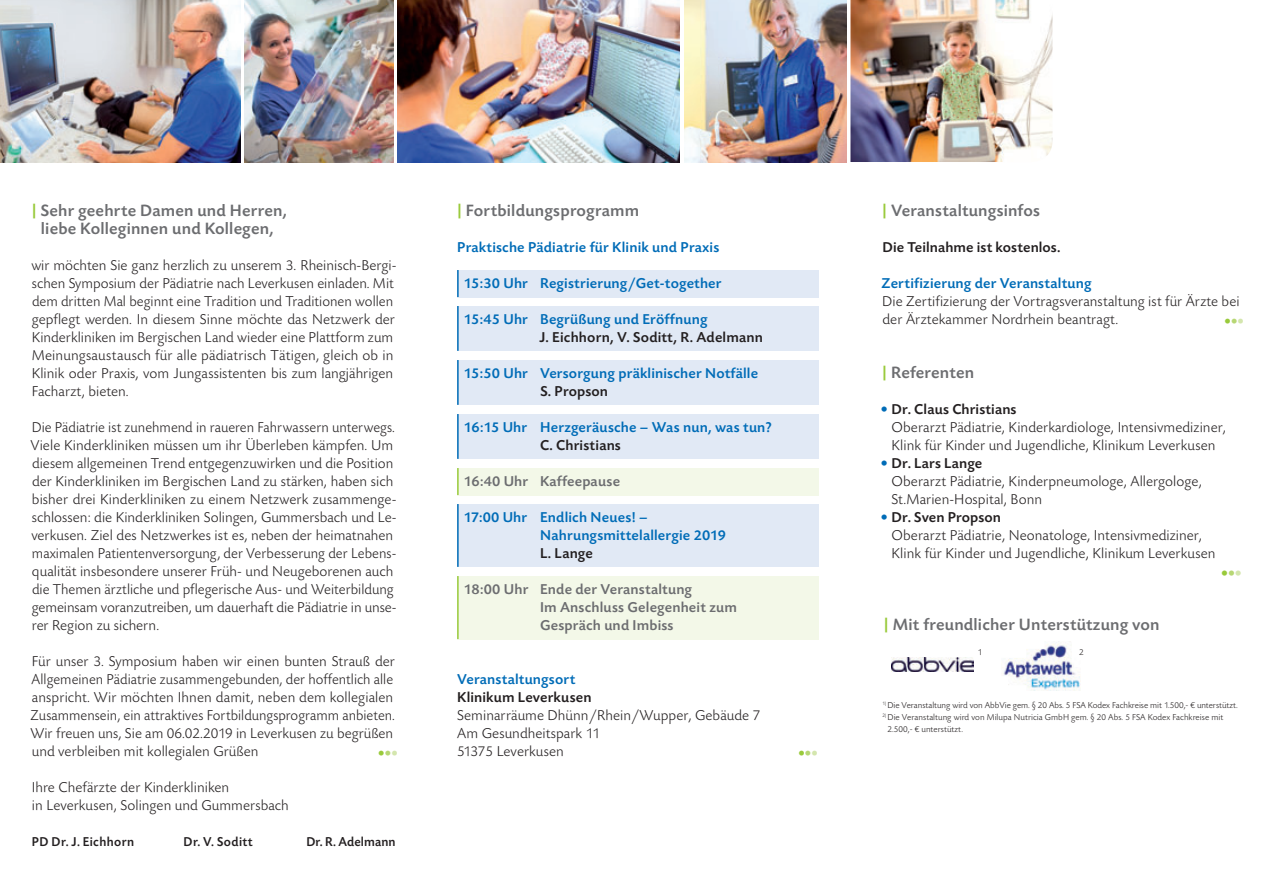
<style>
.page{position:relative;width:1263px;height:893px;background:#fff}
.page>*{position:absolute;margin:0;border:0;box-sizing:border-box;transform-origin:0 0}
.t1{font:500 17.25px/18px "Today Sans BEFOP";letter-spacing:.01em;color:#6c6d70;text-align:center}
.t2{font:300 15px/18px "Today Sans BEFOP";letter-spacing:.005em;color:#231f20}
.t3{font:500 15px/18px "Today Sans BEFOP";letter-spacing:.01em;color:#006cb7}
.t4{font:500 15px "Today Sans BEFOP";letter-spacing:.01em;color:#231f20}
.t5{font:500 15px/18px "Today Sans BEFOP";letter-spacing:.01em;color:#6c6d70}
.t6{font:300 15px "Today Sans BEFOP";color:#99ca3b}
.t7{font:500 15px "Today Sans BEFOP";color:#99ca3b}
.t8{font:500 13.5px "Today Sans BEFOP";letter-spacing:.03em;color:#231f20;scale:.96 1}
.t9{font:500 13.5px "Today Sans BEFOP";letter-spacing:.01em;color:#231f20;scale:.96 1}
.t10{font:300 9px "Today Sans BEFOP";color:#231f20}
.s1{font-weight:700;color:#99ca3b}
.s2{color:#b7d774}
.s3{color:#d4e6ae}
.s4{font-weight:500;color:#006cb7}
.s5{font-weight:500}
</style>
<div class="page">
<div style="left:457px;top:468px;width:362px;height:27px;background:#f3f8e8"></div>
<img style="left:850px;top:0;width:202px;height:162px">
<img style="left:398px;top:0;width:282px;height:162px">
<img style="left:684px;top:0;width:162px;height:162px">
<img style="left:0;top:0;width:240px;height:162px">
<img style="left:244px;top:0;width:149px;height:162px">
<div style="left:457px;top:270px;width:362px;height:27px;background:#e1e9f5"></div>
<div style="left:457px;top:306px;width:362px;height:45px;background:#e1e9f5"></div>
<div style="left:457px;top:360px;width:362px;height:45px;background:#e1e9f5"></div>
<div style="left:457px;top:414px;width:362px;height:45px;background:#e1e9f5"></div>
<div style="left:457px;top:504px;width:362px;height:63px;background:#e1e9f5"></div>
<div style="left:457px;top:576px;width:362px;height:63px;background:#f3f8e8"></div>
<hr style="left:457px;top:270px;width:2px;height:27px;background:#006cb7">
<hr style="left:457px;top:306px;width:2px;height:45px;background:#006cb7">
<hr style="left:457px;top:360px;width:2px;height:45px;background:#006cb7">
<hr style="left:457px;top:414px;width:2px;height:45px;background:#006cb7">
<hr style="left:457px;top:504px;width:2px;height:63px;background:#006cb7">
<hr style="left:457px;top:468px;width:2px;height:27px;background:#99ca3b">
<hr style="left:457px;top:576px;width:2px;height:63px;background:#99ca3b">
<img style="left:892px;top:657px;width:82px;height:14px">
<img style="left:1002px;top:644px;width:79px;height:46px">
<p class="t1" style="left:32px;top:202px;width:256px"><span class="s1">|</span> Sehr geehrte Damen und Herren, liebe Kolleginnen und Kollegen,</p>
<p class="t2" style="left:31px;top:257px;width:365px">wir möchten Sie ganz herzlich zu unserem 3. Rheinisch-Bergi&shy;schen Symposium der Pädiatrie nach Leverkusen einladen. Mit dem dritten Mal beginnt eine Tradition und Traditionen wollen gepflegt werden. In diesem Sinne möchte das Netzwerk der Kinderkliniken im Bergischen Land wieder eine Plattform zum Meinungsaustausch für alle pädiatrisch Tätigen, gleich ob in Klinik oder Praxis, vom Jungassistenten bis zum langjährigen Facharzt, bieten.</p>
<p class="t2" style="left:30px;top:419px;width:368px">Die Pädiatrie ist zunehmend in raueren Fahrwassern unterwegs.<br>Viele Kinderkliniken müssen um ihr Überleben kämpfen. Um diesem allgemeinen Trend entgegenzuwirken und die Position der Kinderkliniken im Bergischen Land zu stärken, haben sich bisher drei Kinderkliniken zu einem Netzwerk zusammenge&shy;schlossen: die Kinderkliniken Solingen, Gummersbach und Le&shy;verkusen. Ziel des Netzwerkes ist es, neben der heimatnahen maximalen Patientenversorgung, der Verbesserung der Lebens&shy;qualität insbesondere unserer Früh- und Neugeborenen auch die Themen ärztliche und pflegerische Aus- und Weiterbildung gemeinsam voranzutreiben, um dauerhaft die Pädiatrie in unse&shy;rer Region zu sichern.</p>
<p class="t2" style="left:30px;top:653px;width:366px;text-align:justify">Für unser 3. Symposium haben wir einen bunten Strauß der Allgemeinen Pädiatrie zusammengebunden, der hoffentlich alle anspricht. Wir möchten Ihnen damit, neben dem kollegialen Zusammensein, ein attraktives Fortbildungsprogramm anbieten.<br>Wir freuen uns, Sie am 06.02.2019 in Leverkusen zu begrüßen und verbleiben mit kollegialen Grüßen</p>
<p class="t6" style="left:377px;top:746px;width:22px">• <span class="s2">•</span><span class="s3">•</span></p>
<p class="t2" style="left:32px;top:779px;width:259px">Ihre Chefärzte der Kinderkliniken<br>in Leverkusen, Solingen und Gummersbach</p>
<p class="t8" style="left:32px;top:834px;width:108px">PD Dr. J. Eichhorn</p>
<p class="t8" style="left:183px;top:834px;width:74px">Dr. V. Soditt</p>
<p class="t9" style="left:306px;top:834px;width:94px">Dr. R. Adelmann</p>
<p class="t1" style="left:457px;top:202px;width:183px"><span class="s1">|</span> Fortbildungsprogramm</p>
<p class="t3" style="left:457px;top:239px;width:264px">Praktische Pädiatrie für Klinik und Praxis</p>
<p class="t3" style="left:464px;top:275px;width:259px">15:30 Uhr Registrierung/Get-together</p>
<p class="t3" style="left:464px;top:311px;width:245px">15:45 Uhr Begrüßung und Eröffnung</p>
<p class="t4" style="left:539px;top:329px;width:225px">J. Eichhorn, V. Soditt, R. Adelmann</p>
<p class="t3" style="left:464px;top:365px;width:296px">15:50 Uhr Versorgung präklinischer Notfälle</p>
<p class="t4" style="left:540px;top:383px;width:69px">S. Propson</p>
<p class="t3" style="left:464px;top:419px;width:310px">16:15 Uhr Herzgeräusche – Was nun, was tun?</p>
<p class="t4" style="left:540px;top:437px;width:82px">C. Christians</p>
<p class="t5" style="left:464px;top:473px;width:158px">16:40 Uhr Kaffeepause</p>
<p class="t3" style="left:540px;top:509px;width:187px;text-indent:-76px">17:00 Uhr Endlich Neues! –<br>Nahrungsmittelallergie 2019</p>
<p class="t4" style="left:540px;top:545px;width:54px">L. Lange</p>
<p class="t5" style="left:540px;top:581px;width:198px;text-indent:-76px">18:00 Uhr Ende der Veranstaltung<br>Im Anschluss Gelegenheit zum<br>Gespräch und Imbiss</p>
<p class="t3" style="left:457px;top:671px;width:120px">Veranstaltungsort</p>
<p class="t4" style="left:457px;top:689px;width:136px">Klinikum Leverkusen</p>
<p class="t2" style="left:457px;top:707px;width:305px">Seminarräume Dhünn/Rhein/Wupper, Gebäude 7<br>Am Gesundheitspark 11<br>51375 Leverkusen</p>
<p class="t6" style="left:798px;top:746px;width:22px">• <span class="s2">•</span><span class="s3">•</span></p>
<p class="t1" style="left:882px;top:202px;width:159px"><span class="s1">|</span> Veranstaltungsinfos</p>
<p class="t4" style="left:882px;top:239px;width:179px">Die Teilnahme ist kostenlos.</p>
<p class="t3" style="left:881px;top:275px;width:212px">Zertifizierung der Veranstaltung</p>
<p class="t2" style="left:882px;top:293px;width:359px">Die Zertifizierung der Vortragsveranstaltung ist für Ärzte bei der Ärztekammer Nordrhein beantragt.</p>
<p class="t6" style="left:1224px;top:314px;width:22px">• <span class="s2">•</span><span class="s3">•</span></p>
<p class="t1" style="left:882px;top:364px;width:93px"><span class="s1">|</span> Referenten</p>
<p class="t2" style="left:891px;top:401px;width:336px;text-indent:-11px"><span class="s4">•</span> <span class="s5">Dr. Claus Christians<br></span>Oberarzt Pädiatrie, Kinderkardiologe, Intensivmediziner,<br>Klink für Kinder und Jugendliche, Klinikum Leverkusen</p>
<p class="t2" style="left:891px;top:455px;width:312px;text-indent:-11px"><span class="s4">•</span> <span class="s5">Dr. Lars Lange<br></span>Oberarzt Pädiatrie, Kinderpneumologe, Allergologe,<br>St.Marien-Hospital, Bonn</p>
<p class="t2" style="left:891px;top:509px;width:325px;text-indent:-11px"><span class="s4">•</span> <span class="s5">Dr. Sven Propson<br></span>Oberarzt Pädiatrie, Neonatologe, Intensivmediziner,<br>Klink für Kinder und Jugendliche, Klinikum Leverkusen</p>
<p class="t7" style="left:1220px;top:565px;width:23px">• <span class="s2">•</span><span class="s3">•</span></p>
<p class="t1" style="left:884px;top:616px;width:277px"><span class="s1">|</span> Mit freundlicher Unterstützung von</p>
<p class="t10" style="left:978px;top:648px;width:6px">1</p>
<p class="t10" style="left:1079px;top:648px;width:6px">2</p>
<p class="t10" style="left:882px;top:701px;width:357px"><sup>1|</sup> Die Veranstaltung wird von AbbVie gem. § 20 Abs. 5 FSA Kodex Fachkreise mit 1.500,- € unterstützt.</p>
<p class="t10" style="left:882px;top:713px;width:342px"><sup>2|</sup> Die Veranstaltung wird von Milupa Nutricia GmbH gem. § 20 Abs. 5 FSA Kodex Fachkreise mit</p>
<p class="t10" style="left:887px;top:725px;width:77px">2.500,- € unterstützt.</p>
</div>
